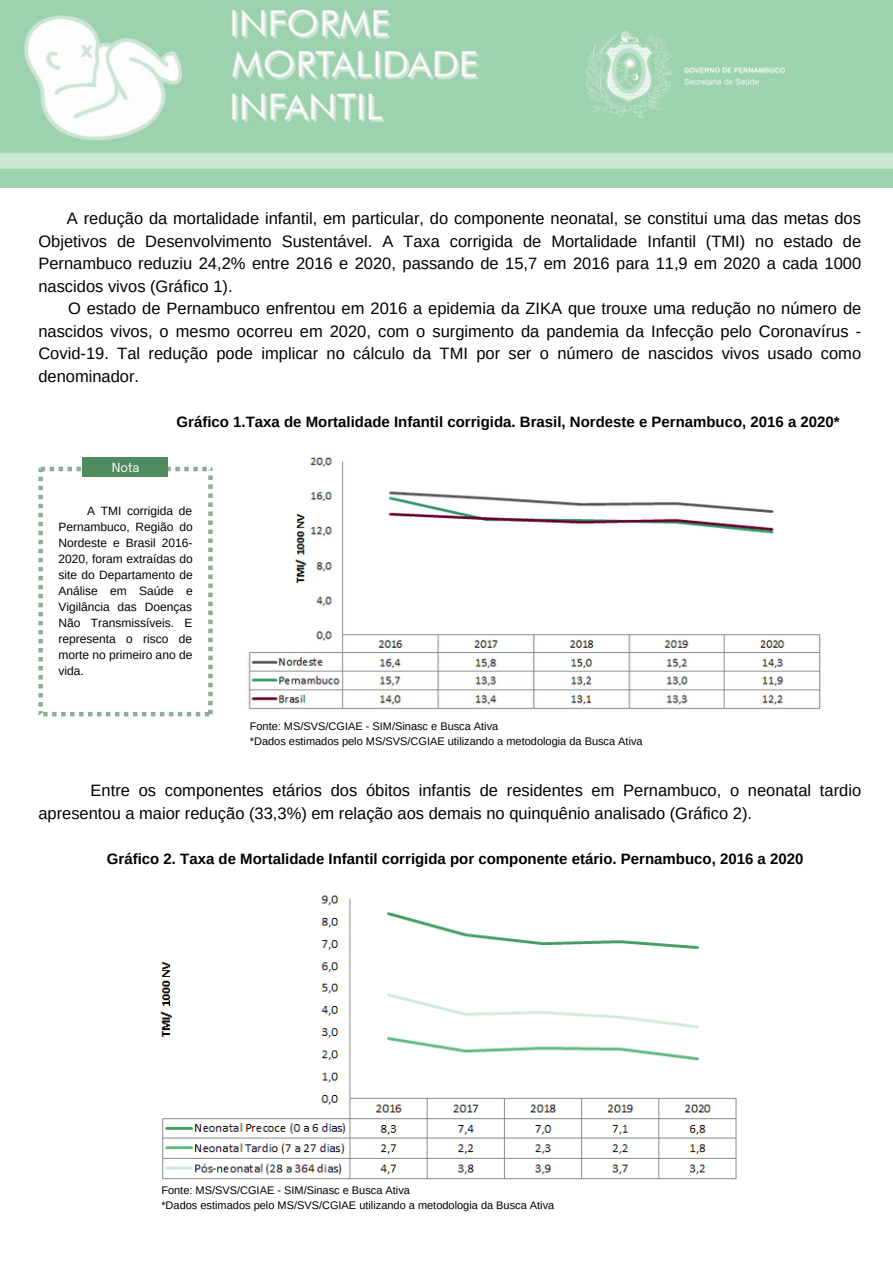
<style>
.page{position:relative;width:893px;height:1264px;background:#fff}
.page>*{position:absolute;margin:0;border:0;box-sizing:border-box;transform-origin:0 0}
.t1{font:16.5px/22.5px "Arimo";color:#000;text-align:justify}
.t2{font:700 15px "Arimo";color:#000}
.t3{font:12px/16px "Arimo";color:#000;text-align:justify}
.t4{font:12px "Open Sauce One";color:#fff}
.t5{font:10.95px/14.7px "Arimo";color:#000}
</style>
<div class="page">
<img style="left:0;top:0;width:892px;height:187px">
<img style="left:248px;top:457px;width:573px;height:253px">
<svg style="left:38px;top:467px;width:175px;height:249px"></svg>
<div style="left:82px;top:457px;width:86px;height:19px;background:#4f8b5f"></div>
<img style="left:160px;top:895px;width:577px;height:285px">
<p class="t1" style="left:38px;top:207px;width:824px;text-indent:29px">A redução da mortalidade infantil, em particular, do componente neonatal, se constitui uma das metas dos Objetivos de Desenvolvimento Sustentável. A Taxa corrigida de Mortalidade Infantil (TMI) no estado de Pernambuco reduziu 24,2% entre 2016 e 2020, passando de 15,7 em 2016 para 11,9 em 2020 a cada 1000 nascidos vivos (Gráfico 1).</p>
<p class="t1" style="left:38px;top:297px;width:824px;text-indent:30px">O estado de Pernambuco enfrentou em 2016 a epidemia da ZIKA que trouxe uma redução no número de nascidos vivos, o mesmo ocorreu em 2020, com o surgimento da pandemia da Infecção pelo Coronavírus - Covid-19. Tal redução pode implicar no cálculo da TMI por ser o número de nascidos vivos usado como denominador.</p>
<p class="t2" style="left:177px;top:413px;width:664px">Gráfico 1.Taxa de Mortalidade Infantil corrigida. Brasil, Nordeste e Pernambuco, 2016 a 2020*</p>
<p class="t4" style="left:112px;top:460px;width:29px">Nota</p>
<p class="t3" style="left:58px;top:503px;width:136px;text-indent:29px">A TMI corrigida de Pernambuco, Região do Nordeste e Brasil 2016- 2020, foram extraídas do site do Departamento de Análise em Saúde e Vigilância das Doenças Não Transmissíveis. E representa o risco de morte no primeiro ano de vida.</p>
<p class="t5" style="left:250px;top:719px;width:394px">Fonte: MS/SVS/CGIAE - SIM/Sinasc e Busca Ativa<br>*Dados estimados pelo MS/SVS/CGIAE utilizando a metodologia da Busca Ativa</p>
<p class="t1" style="left:38px;top:779px;width:824px;text-indent:52px">Entre os componentes etários dos óbitos infantis de residentes em Pernambuco, o neonatal tardio apresentou a maior redução (33,3%) em relação aos demais no quinquênio analisado (Gráfico 2).</p>
<p class="t2" style="left:107px;top:850px;width:698px">Gráfico 2. Taxa de Mortalidade Infantil corrigida por componente etário. Pernambuco, 2016 a 2020</p>
<p class="t5" style="left:161px;top:1182px;width:394px">Fonte: MS/SVS/CGIAE - SIM/Sinasc e Busca Ativa<br>*Dados estimados pelo MS/SVS/CGIAE utilizando a metodologia da Busca Ativa</p>
</div>
